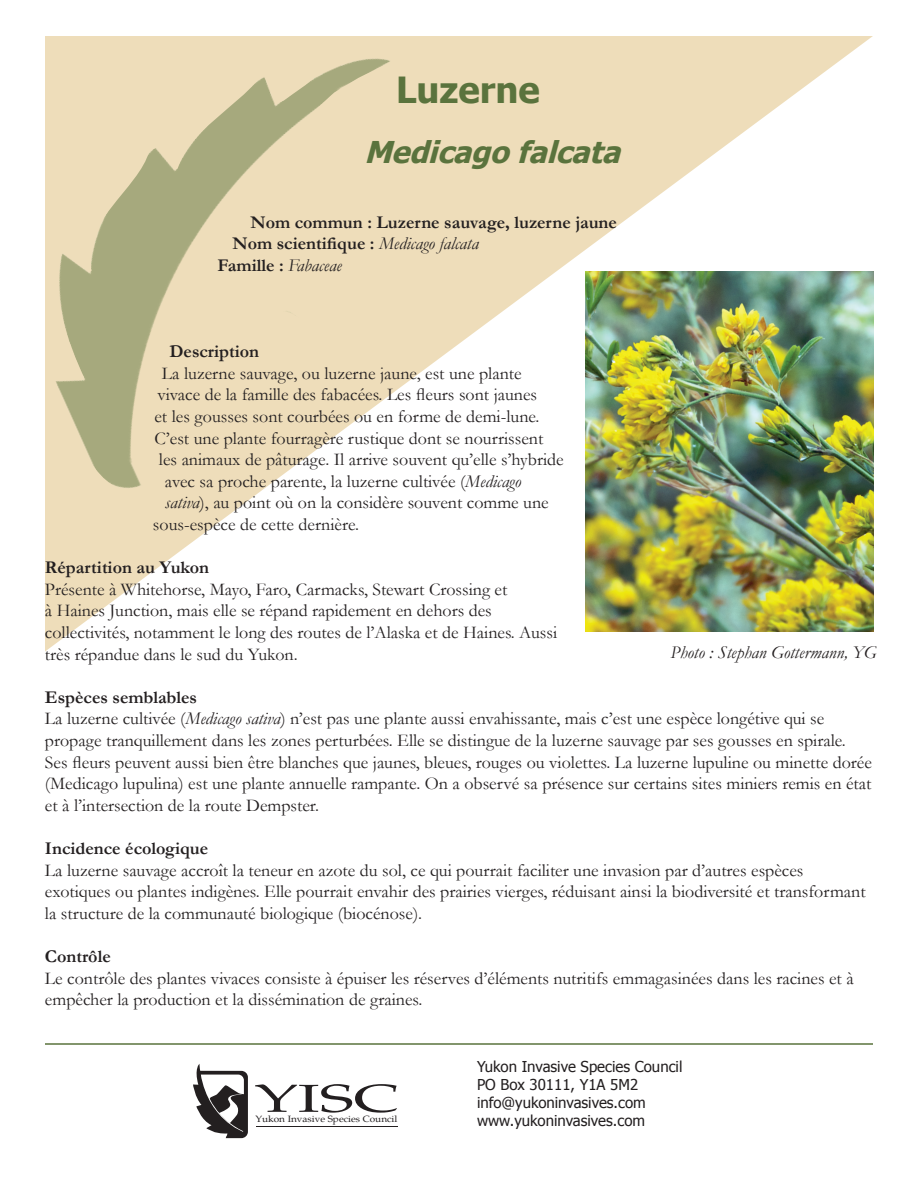
<style>
.page{position:relative;width:918px;height:1188px;background:#fff}
.page>*{position:absolute;margin:0;border:0;box-sizing:border-box;transform-origin:0 0}
.t1{font:39px "Palatino";color:#231f20;scale:1.66 1}
.t2{font:700 36px "Tahoma";color:#5a733d}
.t3{font:italic 700 30px "Tahoma";color:#5a733d}
.t4{font:18px/21.6px "Garamond";color:#231f20}
.t5{font:700 18px "Garamond";color:#231f20}
.t6{font:italic 18px "Garamond";color:#231f20}
.t7{font:15px/18px "Tahoma";color:#231f20}
.t8{font:9.15px "Palatino";color:#231f20;scale:1.09 1}
.s1{font-weight:400;font-style:italic}
.s2{font-style:italic}
.s3{font-weight:700}
</style>
<div class="page">
<img style="left:45px;top:36px;width:828px;height:616px">
<svg style="left:193px;top:1064px;width:55px;height:74px"></svg>
<hr style="left:256px;top:1126px;width:142px;height:1px;background:#231f20">
<img style="left:52px;top:56px;width:341px;height:436px">
<hr style="left:45px;top:1043px;width:828px;height:2px;background:#5a733d">
<h2 class="t2" style="left:396px;top:64px;width:146px">Luzerne</h2>
<h3 class="t3" style="left:364px;top:131px;width:267px">Medicagofalcata</h3>
<p class="t5" style="left:250px;top:210px;width:368px">Nom commun : Luzerne sauvage, luzerne jaune</p>
<p class="t5" style="left:232px;top:231px;width:248px">Nom scientifique : <span class="s1">Medicago falcata</span></p>
<p class="t5" style="left:218px;top:253px;width:126px">Famille : <span class="s1">Fabaceae</span></p>
<p class="t5" style="left:170px;top:339px;width:91px">Description</p>
<p class="t4" style="left:162px;top:362px;width:361px">La luzerne sauvage, ou luzerne jaune, est une plante</p>
<p class="t4" style="left:157px;top:384px;width:381px">vivace de la famille des fabacées. Les fleurs sont jaunes</p>
<p class="t4" style="left:154px;top:405px;width:387px">et les gousses sont courbées ou en forme de demi-lune.</p>
<p class="t4" style="left:154px;top:427px;width:390px">C’est une plante fourragère rustique dont se nourrissent</p>
<p class="t4" style="left:159px;top:448px;width:406px">les animaux de pâturage. Il arrive souvent qu’elle s’hybride</p>
<p class="t4" style="left:165px;top:470px;width:358px">avec sa proche parente, la luzerne cultivée (<span class="s2">Medicago</span></p>
<p class="t4" style="left:165px;top:492px;width:385px"><span class="s2">sativa</span>), au point où on la considère souvent comme une</p>
<p class="t4" style="left:153px;top:513px;width:208px">sous-espèce de cette dernière.</p>
<p class="t5" style="left:45px;top:555px;width:166px">Répartition au Yukon</p>
<p class="t4" style="left:45px;top:578px;width:514px">Présente à Whitehorse, Mayo, Faro, Carmacks, Stewart Crossing et<br>à Haines Junction, mais elle se répand rapidement en dehors des collectivités, notamment le long des routes de l’Alaska et de Haines. Aussi très répandue dans le sud du Yukon.</p>
<p class="t4" style="left:45px;top:686px;width:828px"><span class="s3">Espèces semblables<br></span>La luzerne cultivée (<span class="s2">Medicago sativa</span>) n’est pas une plante aussi envahissante, mais c’est une espèce longétive qui se propage tranquillement dans les zones perturbées. Elle se distingue de la luzerne sauvage par ses gousses en spirale.<br>Ses fleurs peuvent aussi bien être blanches que jaunes, bleues, rouges ou violettes. La luzerne lupuline ou minette dorée (Medicago lupulina) est une plante annuelle rampante. On a observé sa présence sur certains sites miniers remis en état et à l’intersection de la route Dempster.</p>
<p class="t5" style="left:45px;top:836px;width:165px">Incidence écologique</p>
<p class="t4" style="left:45px;top:859px;width:822px">La luzerne sauvage accroît la teneur en azote du sol, ce qui pourrait faciliter une invasion par d’autres espèces exotiques ou plantes indigènes. Elle pourrait envahir des prairies vierges, réduisant ainsi la biodiversité et transformant la structure de la communauté biologique (biocénose).</p>
<p class="t5" style="left:45px;top:944px;width:67px">Contrôle</p>
<p class="t4" style="left:45px;top:967px;width:810px">Le contrôle des plantes vivaces consiste à épuiser les réserves d’éléments nutritifs emmagasinées dans les racines et à empêcher la production et la dissémination de graines.</p>
<p class="t6" style="left:670px;top:641px;width:208px">Photo : Stephan Gottermann, YG</p>
<h1 class="t1" style="left:255px;top:1076px;width:89px">YISC</h1>
<p class="t8" style="left:256px;top:1114px;width:132px">Yukon Invasive Species Council</p>
<p class="t7" style="left:477px;top:1057px;width:207px">Yukon Invasive Species Council<br>PO Box 30111, Y1A 5M2 info@yukoninvasives.com www.yukoninvasives.com</p>
</div>
